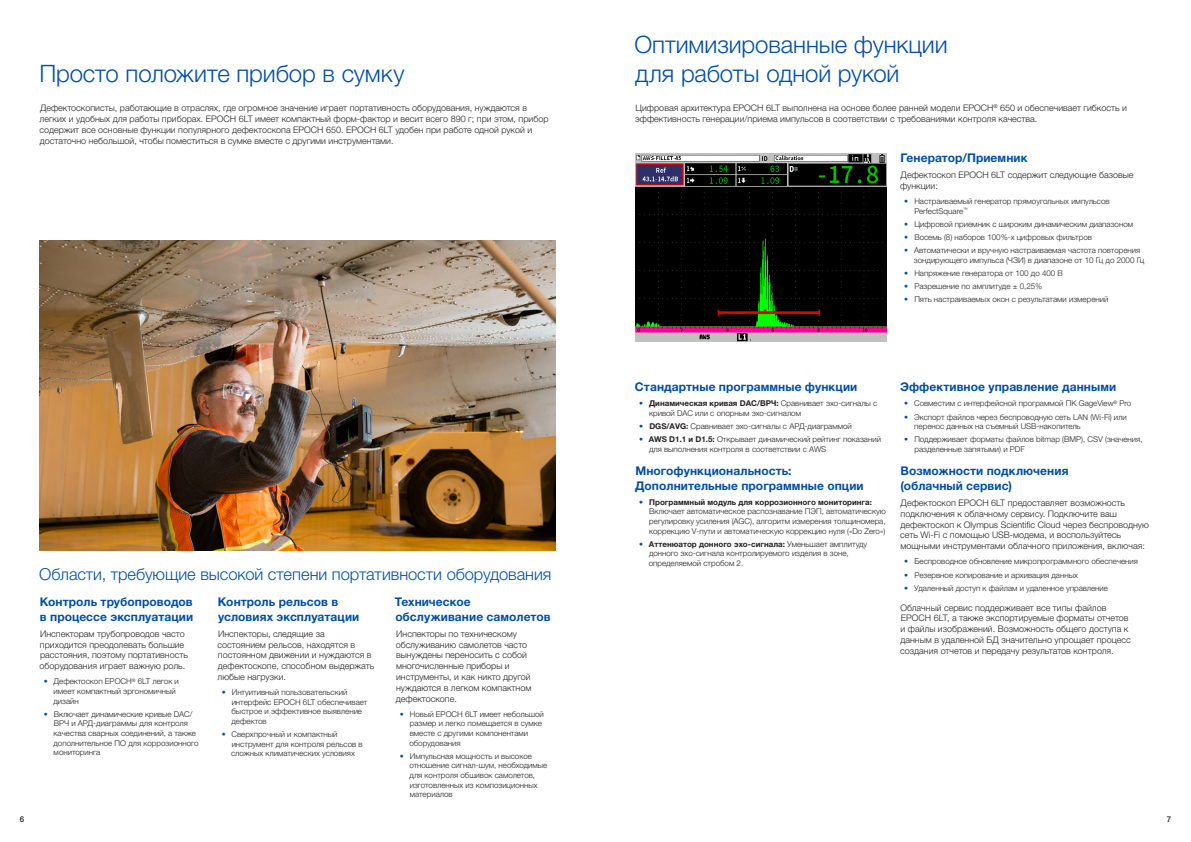
<style>
.page{position:relative;width:1191px;height:842px;background:#fff}
.page>*{position:absolute;margin:0;border:0;box-sizing:border-box;transform-origin:0 0}
.Title_1{font:300 24px "Helvetica Neue LTW1 G";letter-spacing:-.005em;color:#034ea2}
.Title_1B{font:300 16.5px "Helvetica Neue LTW1 G";letter-spacing:-.005em;color:#034ea2}
.Title_2{font:700 12px/14.4px "Helvetica Neue LTW1 G";letter-spacing:.005em;color:#034ea2}
.Text{font:300 9px/10.8px "Helvetica Neue LTW1 G";color:#231f20}
.t1{font:300 8px/9.6px "Helvetica Neue LTW1 G";color:#231f20}
.t2{font:500 8px "Helvetica Neue LTW1 G";color:#231f20}
.s1{color:#034ea2}
.s2{font-weight:700}
</style>
<div class="page">
<img style="left:40px;top:241px;width:516px;height:309px">
<img style="left:635px;top:153px;width:251px;height:188px">
<p class="Title_1" style="left:634px;top:30px;width:314px">Оптимизированные функции</p>
<p class="Title_1" style="left:39px;top:59px;width:367px">Просто положите прибор в сумку</p>
<p class="Title_1" style="left:635px;top:59px;width:266px">для работы одной рукой</p>
<p class="Text" style="left:40px;top:103px;width:510px">Дефектоскописты, работающие в отраслях, где огромное значение играет портативность оборудования, нуждаются в легких и удобных для работы приборах. EPOCH 6LT имеет компактный форм-фактор и весит всего 890 г; при этом, прибор содержит все основные функции популярного дефектоскопа EPOCH 650. EPOCH 6LT удобен при работе одной рукой и достаточно небольшой, чтобы поместиться в сумке вместе с другими инструментами.</p>
<p class="Text" style="left:635px;top:103px;width:493px">Цифровая архитектура EPOCH 6LT выполнена на основе более ранней модели EPOCH<sup>®</sup> 650 и обеспечивает гибкость и эффективность генерации/приема импульсов в соответствии с требованиями контроля качества.</p>
<p class="Title_1B" style="left:39px;top:564px;width:514px">Области, требующие высокой степени портативности оборудования</p>
<p class="Title_2" style="left:40px;top:595px;width:155px">Контроль трубопроводов в процессе эксплуатации</p>
<p class="Text" style="left:40px;top:628px;width:150px">Инспекторам трубопроводов часто приходится преодолевать большие расстояния, поэтому портативность оборудования играет важную роль.</p>
<p class="t1" style="left:53px;top:677px;width:127px;text-indent:-10px"><span class="s1">•</span> Дефектоскоп EPOCH<sup>®</sup> 6LT легок и имеет компактный эргономичный дизайн</p>
<p class="t1" style="left:53px;top:709px;width:147px;text-indent:-10px"><span class="s1">•</span> Включает динамические кривые DAC/<br>ВРЧ и АРД-диаграммы для контроля качества сварных соединений, а также дополнительное ПО для коррозионного мониторинга</p>
<p class="Title_2" style="left:218px;top:595px;width:143px">Контроль рельсов в условиях эксплуатации</p>
<p class="Text" style="left:218px;top:628px;width:158px">Инспекторы, следящие за состоянием рельсов, находятся в постоянном движении и нуждаются в дефектоскопе, способном выдержать любые нагрузки.</p>
<p class="t1" style="left:231px;top:687px;width:137px;text-indent:-10px"><span class="s1">•</span> Интуитивный пользовательский интерфейс EPOCH 6LT обеспечивает быстрое и эффективное выявление дефектов</p>
<p class="t1" style="left:231px;top:729px;width:133px;text-indent:-10px"><span class="s1">•</span> Сверхпрочный и компактный инструмент для контроля рельсов в сложных климатических условиях</p>
<p class="Title_2" style="left:395px;top:595px;width:157px">Техническое обслуживание самолетов</p>
<p class="Text" style="left:396px;top:628px;width:137px">Инспекторы по техническому обслуживанию самолетов часто вынуждены переносить с собой многочисленные приборы и инструменты, и как никто другой нуждаются в легком компактном дефектоскопе.</p>
<p class="t1" style="left:409px;top:709px;width:136px;text-indent:-10px"><span class="s1">•</span> Новый EPOCH 6LT имеет небольшой размер и легко помещается в сумке вместе с другими компонентами оборудования</p>
<p class="t1" style="left:409px;top:751px;width:140px;text-indent:-10px"><span class="s1">•</span> Импульсная мощность и высокое отношение сигнал-шум, необходимые для контроля обшивок самолетов, изготовленных из композиционных материалов</p>
<p class="Title_2" style="left:900px;top:150px;width:128px">Генератор/Приемник</p>
<p class="Text" style="left:900px;top:169px;width:235px">Дефектоскоп EPOCH 6LT содержит следующие базовые функции:</p>
<p class="t1" style="left:914px;top:196px;width:197px;text-indent:-10px"><span class="s1">•</span> Настраиваемый генератор прямоугольных импульсов<br>PerfectSquare<sup>™</sup></p>
<p class="t1" style="left:904px;top:219px;width:230px"><span class="s1">•</span> Цифровой приемник с широким динамическим диапазоном</p>
<p class="t1" style="left:904px;top:232px;width:189px"><span class="s1">•</span> Восемь (8) наборов 100%-х цифровых фильтров</p>
<p class="t1" style="left:914px;top:245px;width:232px;text-indent:-10px"><span class="s1">•</span> Автоматически и вручную настраиваемая частота повторения зондирующего импульса (ЧЗИ) в диапазоне от 10 Гц до 2000 Гц</p>
<p class="t1" style="left:904px;top:268px;width:160px"><span class="s1">•</span> Напряжение генератора от 100 до 400 В</p>
<p class="t1" style="left:904px;top:281px;width:140px"><span class="s1">•</span> Разрешение по амплитуде ± 0,25%</p>
<p class="t1" style="left:904px;top:295px;width:206px"><span class="s1">•</span> Пять настраиваемых окон с результатами измерений</p>
<p class="Title_2" style="left:635px;top:380px;width:224px">Стандартные программные функции</p>
<p class="t1" style="left:649px;top:399px;width:230px;text-indent:-10px"><span class="s1">•</span> <span class="s2">Динамическая кривая DAC/ВРЧ:</span> Сравнивает эхо-сигналы с кривой DAC или с опорным эхо-сигналом</p>
<p class="t1" style="left:639px;top:421px;width:214px"><span class="s1">•</span> <span class="s2">DGS/AVG:</span> Сравнивает эхо-сигналы с АРД-диаграммой</p>
<p class="t1" style="left:649px;top:435px;width:233px;text-indent:-10px"><span class="s1">•</span> <span class="s2">AWS D1.1 и D1.5:</span> Открывает динамический рейтинг показаний для выполнения контроля в соответствии с AWS</p>
<p class="Title_2" style="left:635px;top:464px;width:230px">Многофункциональность:<br>Дополнительные программные опции</p>
<p class="t1" style="left:649px;top:497px;width:238px;text-indent:-10px"><span class="s1">•</span> <span class="s2">Программный модуль для коррозионного мониторинга:<br></span>Включает автоматическое распознавание ПЭП, автоматическую регулировку усиления (AGC), алгоритм измерения толщиномера, коррекцию V-пути и автоматическую коррекцию нуля («Do Zero»)</p>
<p class="t1" style="left:649px;top:539px;width:220px;text-indent:-10px"><span class="s1">•</span> <span class="s2">Аттенюатор донного эхо-сигнала:</span> Уменьшает амплитуду донного эхо-сигнала контролируемого изделия в зоне, определяемой стробом 2.</p>
<p class="Title_2" style="left:900px;top:380px;width:218px">Эффективное управление данными</p>
<p class="t1" style="left:904px;top:399px;width:228px"><span class="s1">•</span> Совместим с интерфейсной программой ПК GageView<sup>®</sup> Pro</p>
<p class="t1" style="left:914px;top:412px;width:214px;text-indent:-10px"><span class="s1">•</span> Экспорт файлов через беспроводную сеть LAN (Wi-Fi) или перенос данных на съемный USB-накопитель</p>
<p class="t1" style="left:914px;top:435px;width:230px;text-indent:-10px"><span class="s1">•</span> Поддерживает форматы файлов bitmap (BMP), CSV (значения, разделенные запятыми) и PDF</p>
<p class="Title_2" style="left:900px;top:464px;width:169px">Возможности подключения (облачный сервис)</p>
<p class="Text" style="left:900px;top:497px;width:250px">Дефектоскоп EPOCH 6LT предоставляет возможность подключения к облачному сервису. Подключите ваш дефектоскоп к Olympus Scientific Cloud через беспроводную сеть Wi-Fi с помощью USB-модема, и воспользуйтесь мощными инструментами облачного приложения, включая:</p>
<p class="t1" style="left:904px;top:557px;width:235px"><span class="s1">•</span> Беспроводное обновление микропрограммного обеспечения</p>
<p class="t1" style="left:904px;top:570px;width:175px"><span class="s1">•</span> Резервное копирование и архивация данных</p>
<p class="t1" style="left:904px;top:583px;width:205px"><span class="s1">•</span> Удаленный доступ к файлам и удаленное управление</p>
<p class="Text" style="left:900px;top:602px;width:232px">Облачный сервис поддерживает все типы файлов EPOCH 6LT, а также экспортируемые форматы отчетов и файлы изображений. Возможность общего доступа к данным в удаленной БД значительно упрощает процесс создания отчетов и передачу результатов контроля.</p>
<p class="t2" style="left:20px;top:814px;width:6px">6</p>
<p class="t2" style="left:1166px;top:814px;width:6px">7</p>
</div>
